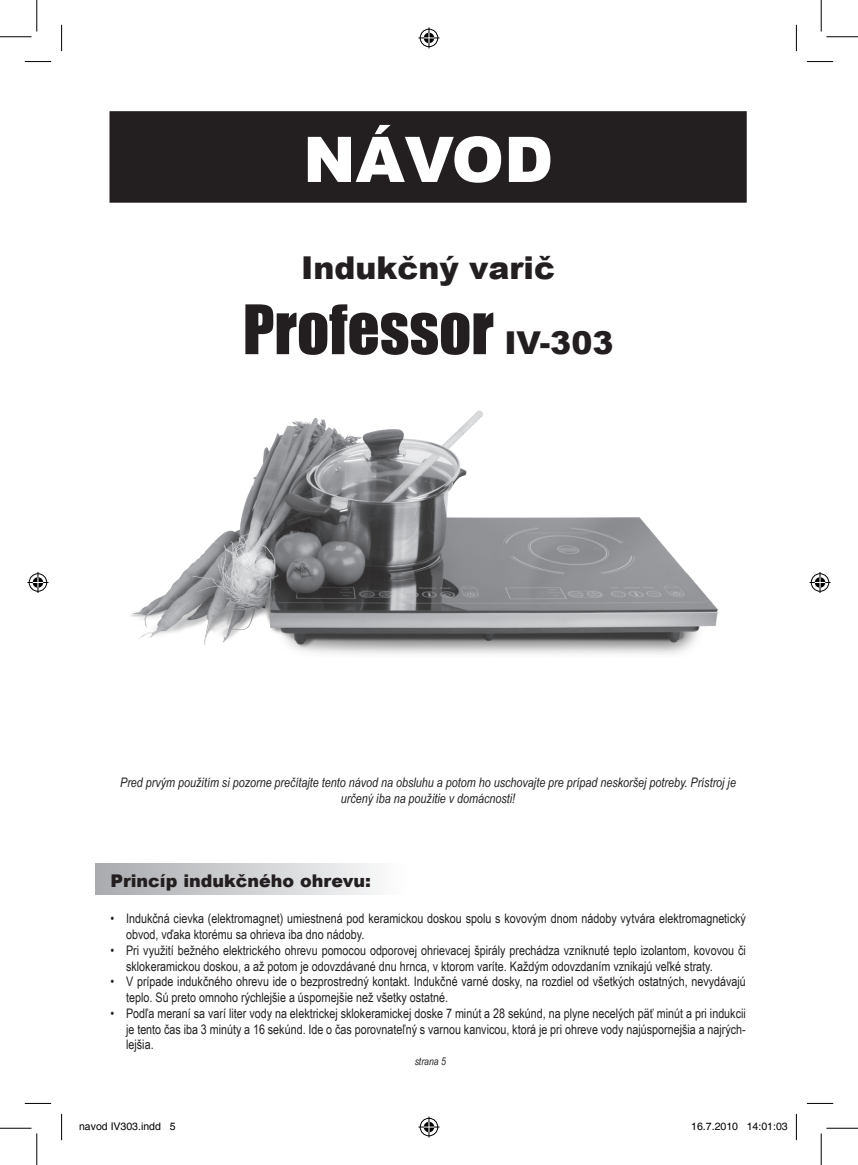
<style>
.page{position:relative;width:858px;height:1165px;background:#fff}
.page>*{position:absolute;margin:0;border:0;box-sizing:border-box;transform-origin:0 0}
.text{font:63px "Impact";color:#231f20}
.text-2{font:900 63px "Arial";color:#fff}
.text-3{font:900 31.5px "Arial";color:#231f20}
.nadpis{font:900 17.5px "Arial";color:#231f20}
.text-4{font:13.12px/15.8px "Arial Narrow";color:#231f20}
.text-5{font:italic 13.12px/15.8px "Arial Narrow";color:#231f20;text-align:center}
.t1{font:10.5px "Helvetica";color:#000}
.t2{font:italic 10.5px "Arial Narrow";color:#231f20}
.s1{font-family:"Arial";font-weight:900;font-size:31.5px}
</style>
<div class="page">
<div style="left:95px;top:864px;width:360px;height:31px;background:linear-gradient(to right,#a9abaf,#fff)"></div>
<div style="left:110px;top:112px;width:635px;height:90px;background:#231f20"></div>
<div style="left:109px;top:111px;width:637px;height:92px;border:2px solid #231f20"></div>
<img style="left:130px;top:410px;width:588px;height:244px">
<svg style="left:25px;top:61px;width:26px;height:1px"></svg>
<svg style="left:806px;top:61px;width:26px;height:1px"></svg>
<svg style="left:25px;top:1103px;width:26px;height:1px"></svg>
<svg style="left:806px;top:1103px;width:26px;height:1px"></svg>
<svg style="left:61px;top:25px;width:1px;height:26px"></svg>
<svg style="left:61px;top:1114px;width:1px;height:26px"></svg>
<svg style="left:795px;top:25px;width:1px;height:26px"></svg>
<svg style="left:795px;top:1114px;width:1px;height:26px"></svg>
<hr style="left:0;top:36px;width:32px;height:1px;background:#000">
<hr style="left:826px;top:36px;width:31px;height:1px;background:#000">
<hr style="left:0;top:1128px;width:32px;height:1px;background:#000">
<hr style="left:826px;top:1128px;width:31px;height:1px;background:#000">
<hr style="left:36px;top:0;width:1px;height:32px;background:#000">
<hr style="left:36px;top:1133px;width:1px;height:32px;background:#000">
<hr style="left:820px;top:0;width:1px;height:32px;background:#000">
<hr style="left:820px;top:1133px;width:1px;height:32px;background:#000">
<svg style="left:418px;top:27px;width:21px;height:21px"></svg>
<svg style="left:418px;top:1116px;width:21px;height:21px"></svg>
<svg style="left:27px;top:572px;width:21px;height:21px"></svg>
<svg style="left:809px;top:572px;width:21px;height:21px"></svg>
<p class="text-2" style="left:303px;top:114px;width:251px">NÁVOD</p>
<p class="text-3" style="left:301px;top:244px;width:255px">Indukčný varič</p>
<p class="text" style="left:243px;top:281px;width:372px">Professor <span class="s1">IV-303</span></p>
<p class="text-5" style="left:120px;top:774px;width:617px">Pred prvým použitím si pozorne prečítajte tento návod na obsluhu a potom ho uschovajte pre prípad neskoršej potreby. Prístroj je určený iba na použitie v domácnosti!</p>
<p class="nadpis" style="left:110px;top:868px;width:262px">Princíp indukčného ohrevu:</p>
<p class="text-4" style="left:126px;top:910px;width:621px;text-indent:-16px">• Indukčná cievka (elektromagnet) umiestnená pod keramickou doskou spolu s kovovým dnom nádoby vytvára elektromagnetický obvod, vďaka ktorému sa ohrieva iba dno nádoby.</p>
<p class="text-4" style="left:126px;top:942px;width:621px;text-indent:-16px">• Pri využití bežného elektrického ohrevu pomocou odporovej ohrievacej špirály prechádza vzniknuté teplo izolantom, kovovou či sklokeramickou doskou, a až potom je odovzdávané dnu hrnca, v ktorom varíte. Každým odovzdaním vznikajú veľké straty.</p>
<p class="text-4" style="left:126px;top:973px;width:621px;text-indent:-16px">• V prípade indukčného ohrevu ide o bezprostredný kontakt. Indukčné varné dosky, na rozdiel od všetkých ostatných, nevydávajú teplo. Sú preto omnoho rýchlejšie a úspornejšie než všetky ostatné.</p>
<p class="text-4" style="left:126px;top:1005px;width:621px;text-align:justify;text-indent:-16px">• Podľa meraní sa varí liter vody na elektrickej sklokeramickej doske 7 minút a 28 sekúnd, na plyne necelých päť minút a pri indukcii je tento čas iba 3 minúty a 16 sekúnd. Ide o čas porovnateľný s varnou kanvicou, ktorá je pri ohreve vody najúspornejšia a najrých&shy;lejšia.</p>
<p class="t2" style="left:414px;top:1054px;width:33px">strana 5</p>
<p class="t1" style="left:79px;top:1120px;width:98px">navod IV303.indd 5</p>
<p class="t1" style="left:691px;top:1120px;width:98px">16.7.2010 14:01:03</p>
</div>
